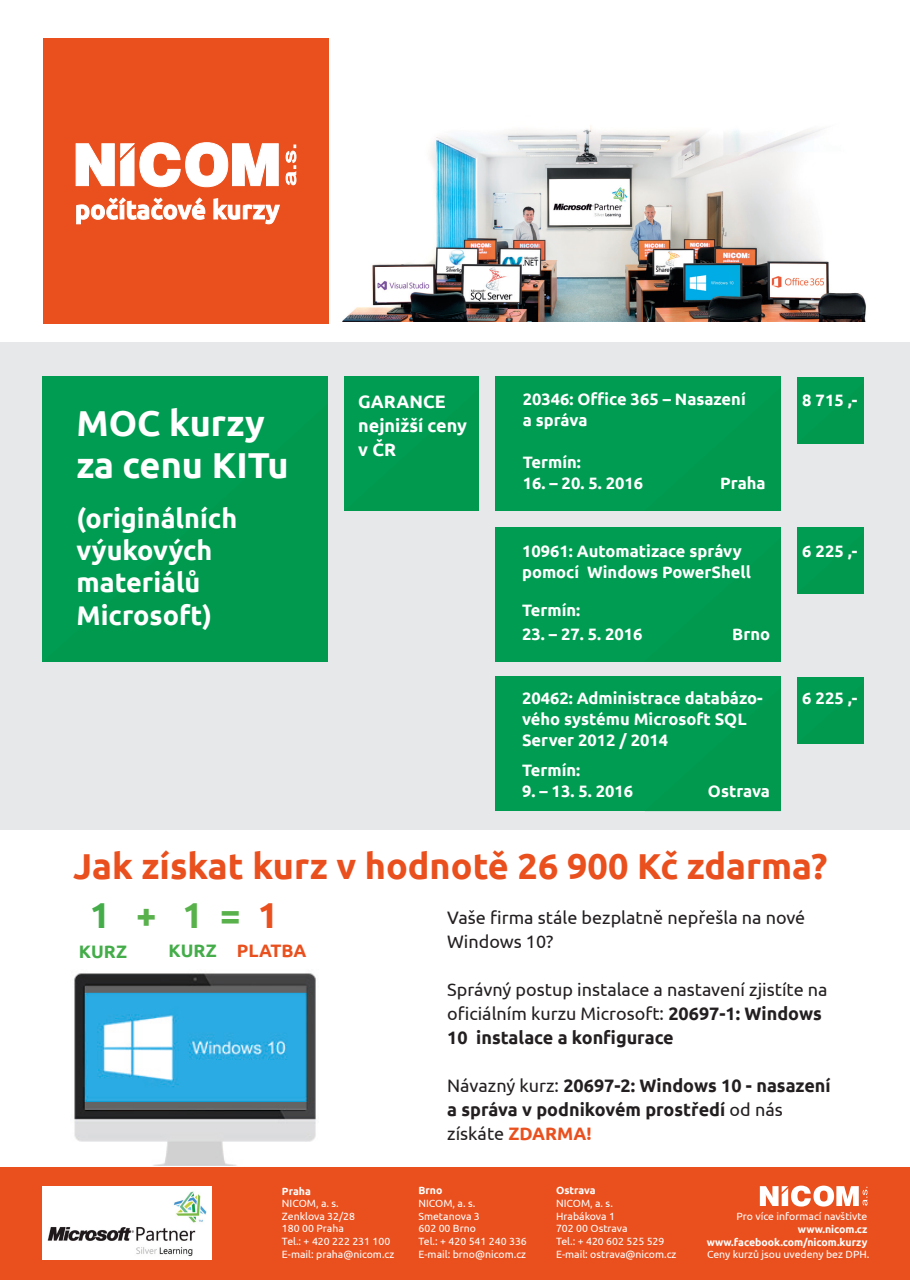
<style>
.page{position:relative;width:910px;height:1280px;background:#fff}
.page>*{position:absolute;margin:0;border:0;box-sizing:border-box;transform-origin:0 0}
.Oranžový_text{font:700 36px "Ubuntu";color:#e9501e}
.Název_kurzu{font:700 36px "Ubuntu";color:#fff}
.Text_Jak_získat_kurz{font:700 36px "Ubuntu";color:#58b14b}
.podnadpis_ke_kurzu{font:700 27px/32.4px "Ubuntu";color:#fff}
.Text_Jak_získat_kurz-2{font:700 18px/24px "Ubuntu";color:#231f20}
.Text_Jak_získat_kurz-3{font:18px "Ubuntu";color:#231f20}
.Garance{font:700 18px/24px "Ubuntu";color:#fff}
.Text_Jak_získat_kurz-4{font:700 18px "Ubuntu";color:#44ad4a}
.Text_Jak_získat_kurz-5{font:700 18px "Ubuntu";color:#e9501e}
.JEDNOTLIVÉ_KURZY{font:700 16.5px/21px "Ubuntu";color:#fff}
.Cena_kurzu{font:700 16.5px "Ubuntu";color:#fff}
.Kontakty_poboček{font:10.5px/12.6px "Ubuntu";color:#fff}
.Kontakty_poboček-2{font:700 10.5px/12.6px "Ubuntu";color:#fff;text-align:right}
.s1{color:#44ad4a}
.s2{color:#e9501e}
.s3{font-weight:400}
</style>
<div class="page">
<div style="left:0;top:342px;width:910px;height:488px;background:#e7e8e9"></div>
<div style="left:43px;top:38px;width:286px;height:285px;background:#e9501e"></div>
<div style="left:0;top:1167px;width:910px;height:113px;background:#e9501e"></div>
<svg style="left:760px;top:1185px;width:107px;height:21px"></svg>
<img style="left:342px;top:125px;width:524px;height:196px">
<img style="left:42px;top:1186px;width:169px;height:73px">
<div style="left:43px;top:376px;width:285px;height:285px;background:#009c52"></div>
<div style="left:344px;top:376px;width:135px;height:135px;background:#009c52"></div>
<div style="left:496px;top:376px;width:285px;height:135px;background:#009c52"></div>
<div style="left:496px;top:527px;width:285px;height:134px;background:#009c52"></div>
<div style="left:496px;top:677px;width:285px;height:134px;background:#009c52"></div>
<div style="left:797px;top:377px;width:66px;height:67px;background:#009c52"></div>
<div style="left:797px;top:527px;width:66px;height:66px;background:#009c52"></div>
<div style="left:797px;top:677px;width:66px;height:67px;background:#009c52"></div>
<svg style="left:76px;top:197px;width:130px;height:28px"></svg>
<svg style="left:213px;top:198px;width:67px;height:27px"></svg>
<svg style="left:75px;top:142px;width:204px;height:45px"></svg>
<svg style="left:285px;top:144px;width:12px;height:42px"></svg>
<img style="left:74px;top:973px;width:242px;height:193px">
<p class="Název_kurzu" style="left:77px;top:401px;width:190px">MOC kurzy</p>
<p class="Název_kurzu" style="left:77px;top:443px;width:214px">za cenu KITu</p>
<p class="podnadpis_ke_kurzu" style="left:77px;top:501px;width:162px">(originálních výukových materiálů<br>Microsoft)</p>
<p class="Garance" style="left:358px;top:390px;width:110px">GARANCE nejnižší ceny v ČR</p>
<p class="JEDNOTLIVÉ_KURZY" style="left:523px;top:388px;width:225px">20346: Office 365 – Nasazení a správa</p>
<p class="JEDNOTLIVÉ_KURZY" style="left:523px;top:451px;width:60px">Termín:</p>
<p class="JEDNOTLIVÉ_KURZY" style="left:523px;top:472px;width:122px">16. – 20. 5. 2016</p>
<p class="JEDNOTLIVÉ_KURZY" style="left:720px;top:472px;width:47px">Praha</p>
<p class="JEDNOTLIVÉ_KURZY" style="left:522px;top:540px;width:230px">10961: Automatizace správy pomocí Windows PowerShell</p>
<p class="JEDNOTLIVÉ_KURZY" style="left:522px;top:599px;width:60px">Termín:</p>
<p class="JEDNOTLIVÉ_KURZY" style="left:522px;top:623px;width:122px">23. – 27. 5. 2016</p>
<p class="JEDNOTLIVÉ_KURZY" style="left:732px;top:623px;width:39px">Brno</p>
<p class="JEDNOTLIVÉ_KURZY" style="left:522px;top:687px;width:242px">20462: Administrace databázo&shy;vého systému Microsoft SQL<br>Server 2012 / 2014</p>
<p class="JEDNOTLIVÉ_KURZY" style="left:522px;top:759px;width:60px">Termín:</p>
<p class="JEDNOTLIVÉ_KURZY" style="left:522px;top:780px;width:113px">9. – 13. 5. 2016</p>
<p class="JEDNOTLIVÉ_KURZY" style="left:708px;top:780px;width:64px">Ostrava</p>
<p class="Cena_kurzu" style="left:802px;top:390px;width:57px">8 715 ,-</p>
<p class="Cena_kurzu" style="left:802px;top:541px;width:57px">6 225 ,-</p>
<p class="Cena_kurzu" style="left:802px;top:688px;width:57px">6 225 ,-</p>
<p class="Oranžový_text" style="left:73px;top:844px;width:756px">Jak získat kurz v hodnotě 26 900 Kč zdarma?</p>
<p class="Text_Jak_získat_kurz" style="left:90px;top:893px;width:190px"><span class="s1">1</span> + 1 = <span class="s2">1</span></p>
<p class="Text_Jak_získat_kurz-4" style="left:79px;top:941px;width:50px">KURZ</p>
<p class="Text_Jak_získat_kurz-4" style="left:168px;top:940px;width:50px">KURZ</p>
<p class="Text_Jak_získat_kurz-5" style="left:237px;top:940px;width:71px">PLATBA</p>
<p class="Kontakty_poboček-2" style="left:282px;top:1184px;width:30px">Praha</p>
<p class="Kontakty_poboček" style="left:282px;top:1197px;width:75px">NICOM, a. s.<br>Zenklova 32/28<br>180 00 Praha</p>
<p class="Kontakty_poboček" style="left:282px;top:1235px;width:110px">Tel.: + 420 222 231 100</p>
<p class="Kontakty_poboček" style="left:282px;top:1247px;width:114px">E-mail: praha@nicom.cz</p>
<p class="Text_Jak_získat_kurz-3" style="left:447px;top:907px;width:360px">Vaše firma stále bezplatně nepřešla na nové</p>
<p class="Text_Jak_získat_kurz-3" style="left:447px;top:931px;width:108px">Windows 10?</p>
<p class="Text_Jak_získat_kurz-3" style="left:447px;top:979px;width:382px">Správný postup instalace a nastavení zjistíte na</p>
<p class="Text_Jak_získat_kurz-2" style="left:447px;top:1002px;width:376px"><span class="s3">oficiálním kurzu Microsoft:</span> 20697-1: Windows<br>10 instalace a konfigurace</p>
<p class="Text_Jak_získat_kurz-2" style="left:447px;top:1074px;width:385px"><span class="s3">Návazný kurz:</span> 20697-2: Windows 10 - nasazení</p>
<p class="Text_Jak_získat_kurz-2" style="left:447px;top:1098px;width:337px">a správa v podnikovém prostředí <span class="s3">od nás získáte</span> <span class="s2">ZDARMA!</span></p>
<p class="Kontakty_poboček-2" style="left:418px;top:1184px;width:26px">Brno</p>
<p class="Kontakty_poboček" style="left:418px;top:1197px;width:63px">NICOM, a. s.<br>Smetanova 3<br>602 00 Brno</p>
<p class="Kontakty_poboček" style="left:418px;top:1234px;width:110px">Tel.: + 420 541 240 336</p>
<p class="Kontakty_poboček" style="left:418px;top:1247px;width:109px">E-mail: brno@nicom.cz</p>
<p class="Kontakty_poboček-2" style="left:556px;top:1184px;width:41px">Ostrava</p>
<p class="Kontakty_poboček" style="left:556px;top:1197px;width:73px">NICOM, a. s.<br>Hrabákova 1<br>702 00 Ostrava</p>
<p class="Kontakty_poboček" style="left:556px;top:1234px;width:110px">Tel.: + 420 602 525 529</p>
<p class="Kontakty_poboček" style="left:556px;top:1247px;width:122px">E-mail: ostrava@nicom.cz</p>
<p class="Kontakty_poboček" style="left:736px;top:1210px;width:133px">Pro více informací navštivte</p>
<p class="Kontakty_poboček-2" style="left:707px;top:1223px;width:162px">www.nicom.cz www.facebook.com/nicom.kurzy</p>
<p class="Kontakty_poboček" style="left:707px;top:1248px;width:164px">Ceny kurzů jsou uvedeny bez DPH.</p>
</div>
